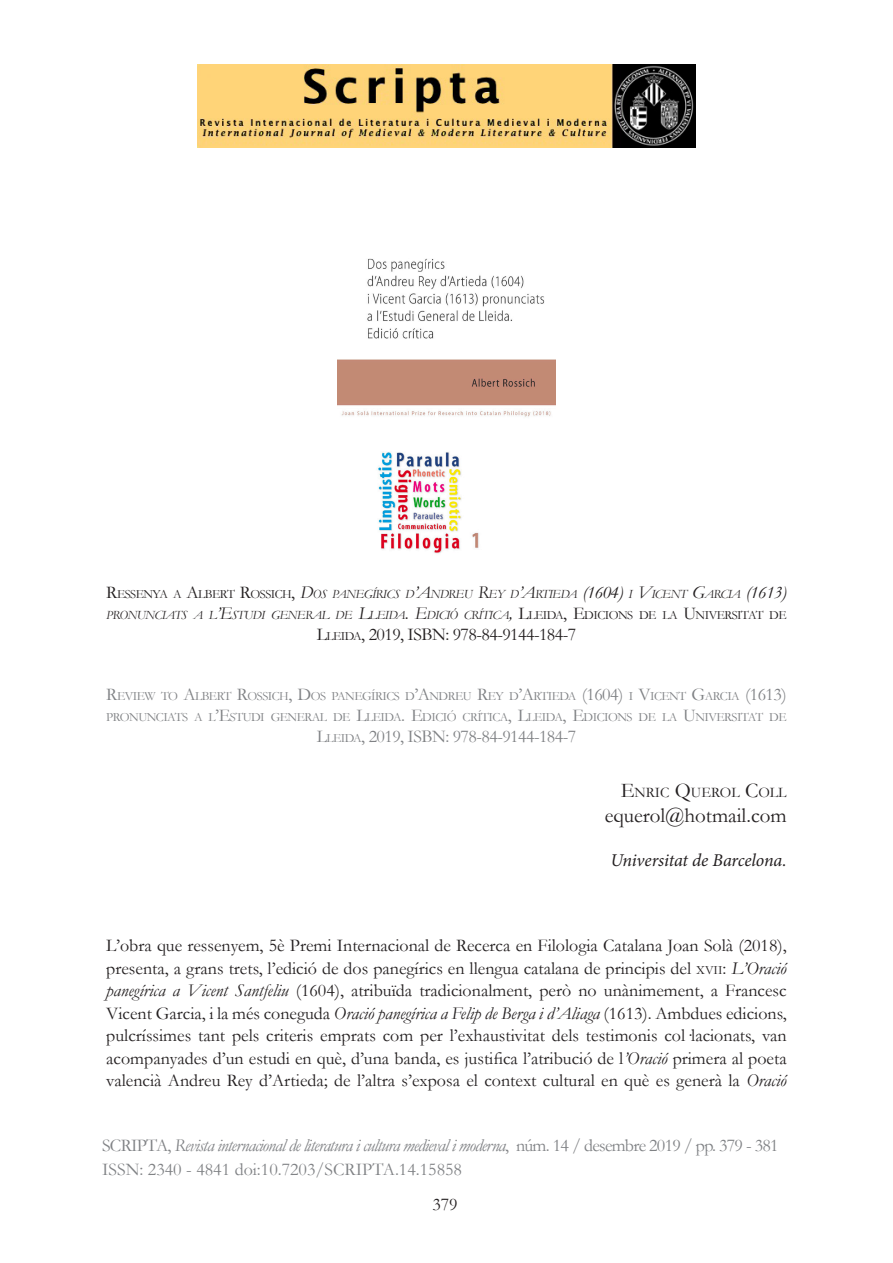
<style>
.page{position:relative;width:893px;height:1263px;background:#fff}
.page>*{position:absolute;margin:0;border:0;box-sizing:border-box;transform-origin:0 0}
.t1{font:21px "Garamond";color:#231f20}
.text_normal{font:18px/22.5px "Garamond";color:#231f20;text-align:justify}
.t2{font:18px/23.2px "Garamond";color:#808285}
.títol_ressenya{font:18px "Garamond";letter-spacing:-.03em;color:#231f20}
.títol_ressenya-2{font:18px "Garamond";letter-spacing:-.03em;color:#808285}
.t3{font:italic 18px "Minion Pro";letter-spacing:-.01em;color:#231f20}
.t4{font:14.7px "Garamond";color:#231f20}
.títol_ressenya-3{font:italic 12.6px/21px "Garamond";letter-spacing:-.045em;color:#231f20}
.títol_ressenya-4{font:12.6px/21px "Garamond";letter-spacing:-.045em;color:#808285}
.s1{font-style:normal;font-size:18px}
.s2{font-style:normal}
.s3{font-size:18px}
.s4{font-size:12.6px}
.s5{font-size:21px}
.s6{font-style:inherit}
.s7{font-style:italic}
</style>
<div class="page">
<img style="left:197px;top:64px;width:499px;height:84px">
<img style="left:337px;top:258px;width:219px;height:296px">
<p class="títol_ressenya-3" style="left:106px;top:584px;width:682px"><span class="s1">R</span><span class="s2">ESSENYA A</span> <span class="s1">A</span><span class="s2">LBERT</span> <span class="s1">R</span><span class="s2">OSSICH</span><span class="s1">,</span> <span class="s3">D</span>OS PANEGÍRICS D<span class="s3">’A</span>NDREU <span class="s3">R</span>EY D<span class="s3">’A</span>RTIEDA <span class="s3">(1604)</span> I <span class="s3">V</span>ICENT <span class="s3">G</span>ARCIA <span class="s3">(1613)<br></span>PRONUNCIATS A L<span class="s3">’E</span>STUDI GENERAL DE <span class="s3">L</span>LEIDA<span class="s1">.</span> <span class="s3">E</span>DICIÓ CRÍTICA<span class="s3">,</span> <span class="s1">L</span><span class="s2">LEIDA</span><span class="s1">, E</span><span class="s2">DICIONS DE LA</span> <span class="s1">U</span><span class="s2">NIVERSITAT DE</span></p>
<p class="títol_ressenya" style="left:317px;top:624px;width:102px">L<span class="s4">LEIDA</span>, 2019, ISBN</p>
<p class="títol_ressenya" style="left:445px;top:624px;width:132px">: 978-84-9144-184-7</p>
<p class="títol_ressenya-4" style="left:106px;top:686px;width:682px"><span class="s3">R</span>EVIEW TO <span class="s3">A</span>LBERT <span class="s3">R</span>OSSICH<span class="s3">, D</span>OS PANEGÍRICS D<span class="s3">’A</span>NDREU <span class="s3">R</span>EY D<span class="s3">’A</span>RTIEDA <span class="s3">(1604)</span> I <span class="s3">V</span>ICENT <span class="s3">G</span>ARCIA <span class="s3">(1613)<br></span>PRONUNCIATS A L<span class="s3">’E</span>STUDI GENERAL DE <span class="s3">L</span>LEIDA<span class="s3">. E</span>DICIÓ CRÍTICA<span class="s3">, L</span>LEIDA<span class="s3">, E</span>DICIONS DE LA <span class="s3">U</span>NIVERSITAT DE</p>
<p class="títol_ressenya-2" style="left:317px;top:726px;width:102px">L<span class="s4">LEIDA</span>, 2019, ISBN</p>
<p class="títol_ressenya-2" style="left:445px;top:726px;width:132px">: 978-84-9144-184-7</p>
<p class="t4" style="left:621px;top:784px;width:167px"><span class="s5">E</span>NRIC <span class="s5">Q</span>UEROL <span class="s5">C</span>OLL</p>
<p class="t1" style="left:605px;top:803px;width:184px">equerol@hotmail.com</p>
<p class="t3" style="left:611px;top:848px;width:178px">Universitat de Barcelona.</p>
<p class="text_normal" style="left:106px;top:934px;width:682px">L’obra que ressenyem, 5è Premi Internacional de Recerca en Filologia Catalana Joan Solà (2018), presenta, a grans trets, l’edició de dos panegírics en llengua catalana de principis del <span class="s4">XVII</span><span class="s6">:</span> <span class="s7">L’Oració panegírica a Vicent Santfeliu</span> (1604), atribuïda tradicionalment, però no unànimement, a Francesc Vicent Garcia, i la més coneguda <span class="s7">Oració panegírica a Felip de Berga i d’Aliaga</span> (1613). Ambdues edicions, pulcríssimes tant pels criteris emprats com per l’exhaustivitat dels testimonis col·lacionats, van acompanyades d’un estudi en què, d’una banda, es justifica l’atribució de l<span class="s7">’Oració</span> primera al poeta valencià Andreu Rey d’Artieda; de l’altra s’exposa el context cultural en què es generà la <span class="s7">Oració</span></p>
<p class="t2" style="left:102px;top:1134px;width:678px">SCRIPTA, <span class="s7">Revista internacional de literatura i cultura medieval i moderna</span>, núm. 14 / desembre 2019 / pp. 379 - 381<br>ISSN: 2340 - 4841 doi:10.7203/SCRIPTA.14.15858</p>
<p class="text_normal" style="left:432px;top:1192px;width:27px">379</p>
</div>
